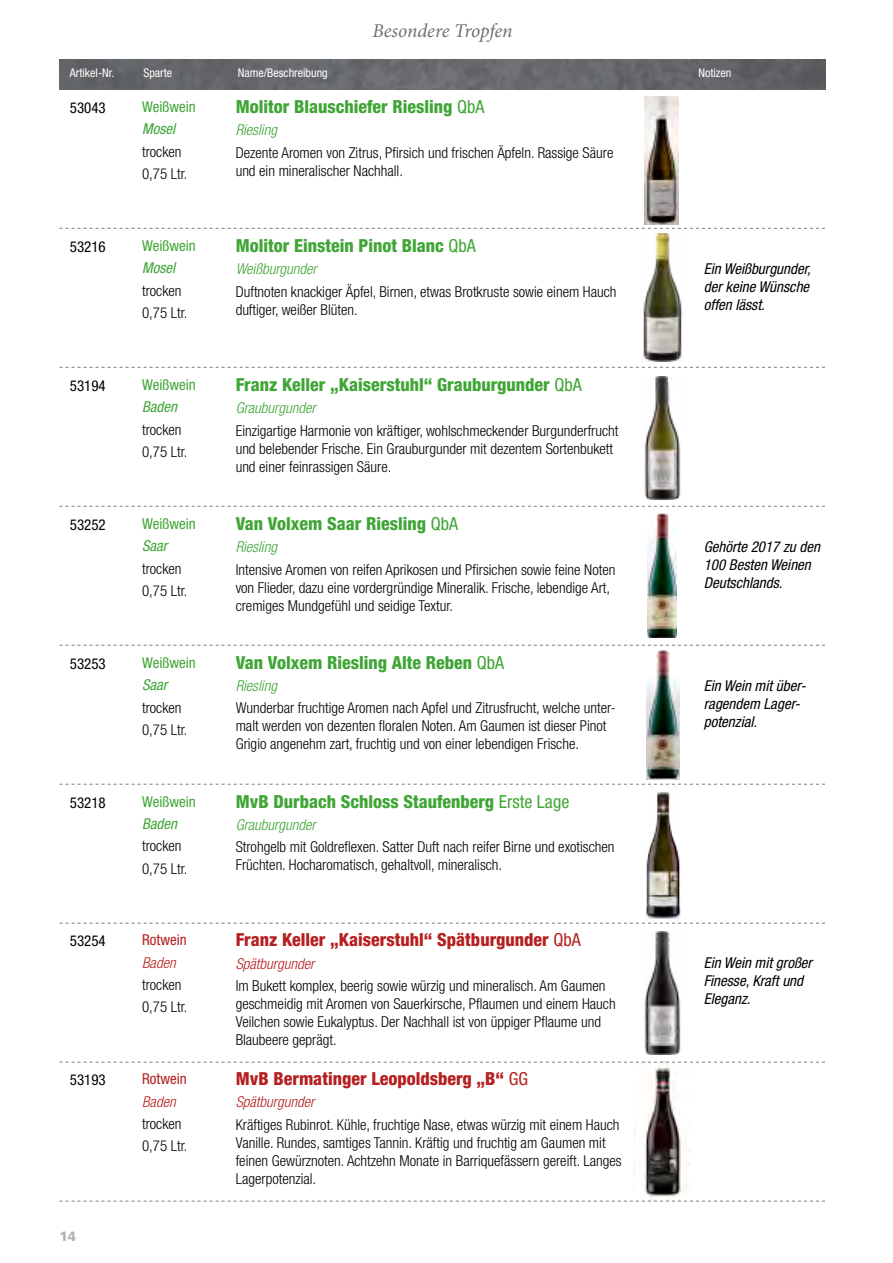
<style>
.page{position:relative;width:893px;height:1263px;background:#fff}
.page>*{position:absolute;margin:0;border:0;box-sizing:border-box;transform-origin:0 0}
.t1{font:italic 19.5px "Minion Pro";letter-spacing:-.01em;color:#706f6f}
.t2{font:800 condensed 18px "Helvetica Neue";color:#3fa535}
.t3{font:800 condensed 18px "Helvetica Neue";color:#b51f1f}
.t4{font:300 condensed 15px/18px "Helvetica Neue";color:#000}
.t5{font:italic condensed 15px/18px "Helvetica Neue";color:#000}
.t6{font:italic 300 condensed 15px "Helvetica Neue";color:#3fa535}
.t7{font:condensed 15px "Helvetica Neue";color:#3fa535}
.t8{font:condensed 15px "Helvetica Neue";color:#000}
.t9{font:italic 300 condensed 15px "Helvetica Neue";color:#b51f1f}
.t10{font:italic condensed 15px "Helvetica Neue";color:#3fa535}
.t11{font:condensed 15px "Helvetica Neue";color:#b51f1f}
.t12{font:900 13.5px "Frutiger";color:#b3b2b2}
.t13{font:condensed 12px "Helvetica Neue";color:#fff}
.s1{font-weight:400}
</style>
<div class="page">
<img style="left:60px;top:60px;width:766px;height:29px">
<img style="left:645px;top:96px;width:34px;height:128px">
<img style="left:643px;top:234px;width:39px;height:128px">
<img style="left:644px;top:376px;width:37px;height:123px">
<img style="left:647px;top:513px;width:29px;height:125px">
<img style="left:647px;top:650px;width:32px;height:129px">
<img style="left:645px;top:792px;width:35px;height:126px">
<img style="left:634px;top:1061px;width:56px;height:139px">
<svg style="left:60px;top:228px;width:765px;height:1px"></svg>
<svg style="left:60px;top:367px;width:765px;height:1px"></svg>
<svg style="left:60px;top:506px;width:765px;height:1px"></svg>
<svg style="left:60px;top:645px;width:765px;height:1px"></svg>
<svg style="left:60px;top:784px;width:765px;height:1px"></svg>
<svg style="left:60px;top:923px;width:765px;height:1px"></svg>
<svg style="left:60px;top:1062px;width:765px;height:1px"></svg>
<svg style="left:60px;top:1201px;width:765px;height:1px"></svg>
<img style="left:644px;top:932px;width:37px;height:123px">
<h1 class="t1" style="left:373px;top:17px;width:142px">Besondere Tropfen</h1>
<p class="t13" style="left:70px;top:66px;width:46px">Artikel-Nr.</p>
<p class="t13" style="left:143px;top:66px;width:30px">Sparte</p>
<p class="t13" style="left:238px;top:66px;width:91px">Name/Beschreibung</p>
<p class="t13" style="left:698px;top:66px;width:35px">Notizen</p>
<p class="t2" style="left:236px;top:96px;width:250px">Molitor Blauschiefer Riesling <span class="s1">QbA</span></p>
<p class="t6" style="left:236px;top:121px;width:43px">Riesling</p>
<p class="t4" style="left:236px;top:143px;width:379px">Dezente Aromen von Zitrus, Pfirsich und frischen Äpfeln. Rassige Säure und ein mineralischer Nachhall.</p>
<p class="t7" style="left:142px;top:98px;width:55px">Weißwein</p>
<p class="t10" style="left:142px;top:120px;width:35px">Mosel</p>
<p class="t4" style="left:142px;top:140px;width:47px;line-height:22.2px">trocken<br>0,75 Ltr.</p>
<p class="t8" style="left:70px;top:99px;width:37px">53043</p>
<p class="t8" style="left:70px;top:238px;width:37px">53216</p>
<p class="t7" style="left:142px;top:237px;width:55px">Weißwein</p>
<p class="t10" style="left:142px;top:259px;width:35px">Mosel</p>
<p class="t4" style="left:142px;top:279px;width:47px;line-height:22.2px">trocken<br>0,75 Ltr.</p>
<p class="t2" style="left:236px;top:234px;width:242px">Molitor Einstein Pinot Blanc <span class="s1">QbA</span></p>
<p class="t6" style="left:236px;top:260px;width:83px">Weißburgunder</p>
<p class="t4" style="left:236px;top:282px;width:382px">Duftnoten knackiger Äpfel, Birnen, etwas Brotkruste sowie einem Hauch duftiger, weißer Blüten.</p>
<p class="t5" style="left:704px;top:260px;width:108px;text-align:justify">Ein Weißburgunder, der keine Wünsche offen lässt.</p>
<p class="t8" style="left:70px;top:377px;width:37px">53194</p>
<p class="t7" style="left:142px;top:376px;width:55px">Weißwein</p>
<p class="t10" style="left:142px;top:398px;width:36px">Baden</p>
<p class="t4" style="left:142px;top:418px;width:47px;line-height:22.2px">trocken<br>0,75 Ltr.</p>
<p class="t2" style="left:236px;top:373px;width:348px">Franz Keller „Kaiserstuhl“ Grauburgunder <span class="s1">QbA</span></p>
<p class="t6" style="left:236px;top:399px;width:81px">Grauburgunder</p>
<p class="t4" style="left:236px;top:421px;width:384px">Einzigartige Harmonie von kräftiger, wohlschmeckender Burgunderfrucht und belebender Frische. Ein Grauburgunder mit dezentem Sortenbukett und einer feinrassigen Säure.</p>
<p class="t8" style="left:70px;top:516px;width:37px">53252</p>
<p class="t7" style="left:142px;top:515px;width:55px">Weißwein</p>
<p class="t10" style="left:142px;top:537px;width:27px">Saar</p>
<p class="t4" style="left:142px;top:557px;width:47px;line-height:22.2px">trocken<br>0,75 Ltr.</p>
<p class="t2" style="left:236px;top:512px;width:224px">Van Volxem Saar Riesling <span class="s1">QbA</span></p>
<p class="t6" style="left:236px;top:538px;width:43px">Riesling</p>
<p class="t4" style="left:236px;top:560px;width:381px">Intensive Aromen von reifen Aprikosen und Pfirsichen sowie feine Noten von Flieder, dazu eine vordergründige Mineralik. Frische, lebendige Art, cremiges Mundgefühl und seidige Textur.</p>
<p class="t5" style="left:704px;top:537px;width:118px">Gehörte 2017 zu den<br>100 Besten Weinen<br>Deutschlands.</p>
<p class="t8" style="left:70px;top:655px;width:37px">53253</p>
<p class="t7" style="left:142px;top:654px;width:55px">Weißwein</p>
<p class="t10" style="left:142px;top:676px;width:27px">Saar</p>
<p class="t4" style="left:142px;top:696px;width:47px;line-height:22.2px">trocken<br>0,75 Ltr.</p>
<p class="t2" style="left:236px;top:651px;width:270px">Van Volxem Riesling Alte Reben <span class="s1">QbA</span></p>
<p class="t6" style="left:236px;top:677px;width:43px">Riesling</p>
<p class="t4" style="left:236px;top:699px;width:381px">Wunderbar fruchtige Aromen nach Apfel und Zitrusfrucht, welche unter&shy;malt werden von dezenten floralen Noten. Am Gaumen ist dieser Pinot<br>Grigio angenehm zart, fruchtig und von einer lebendigen Frische.</p>
<p class="t5" style="left:704px;top:676px;width:104px">Ein Wein mit über&shy;ragendem Lager&shy;potenzial.</p>
<p class="t8" style="left:70px;top:794px;width:37px">53218</p>
<p class="t7" style="left:142px;top:793px;width:55px">Weißwein</p>
<p class="t10" style="left:142px;top:815px;width:36px">Baden</p>
<p class="t4" style="left:142px;top:835px;width:47px;line-height:22.2px">trocken<br>0,75 Ltr.</p>
<p class="t2" style="left:236px;top:790px;width:335px">MvB Durbach Schloss Staufenberg <span class="s1">Erste Lage</span></p>
<p class="t6" style="left:236px;top:816px;width:81px">Grauburgunder</p>
<p class="t4" style="left:236px;top:838px;width:380px">Strohgelb mit Goldreflexen. Satter Duft nach reifer Birne und exotischen<br>Früchten. Hocharomatisch, gehaltvoll, mineralisch.</p>
<p class="t8" style="left:70px;top:932px;width:37px">53254</p>
<p class="t11" style="left:142px;top:931px;width:46px">Rotwein</p>
<p class="t9" style="left:142px;top:954px;width:35px">Baden</p>
<p class="t4" style="left:142px;top:973px;width:47px;line-height:22.2px">trocken<br>0,75 Ltr.</p>
<p class="t3" style="left:236px;top:929px;width:347px">Franz Keller „Kaiserstuhl“ Spätburgunder <span class="s1">QbA</span></p>
<p class="t9" style="left:236px;top:954px;width:80px">Spätburgunder</p>
<p class="t4" style="left:236px;top:976px;width:382px">Im Bukett komplex, beerig sowie würzig und mineralisch. Am Gaumen geschmeidig mit Aromen von Sauerkirsche, Pflaumen und einem Hauch Veilchen sowie Eukalyptus. Der Nachhall ist von üppiger Pflaume und Blaubeere geprägt.</p>
<p class="t5" style="left:704px;top:954px;width:110px">Ein Wein mit großer<br>Finesse, Kraft und<br>Eleganz.</p>
<p class="t8" style="left:70px;top:1071px;width:37px">53193</p>
<p class="t11" style="left:142px;top:1070px;width:46px">Rotwein</p>
<p class="t9" style="left:142px;top:1092px;width:35px">Baden</p>
<p class="t4" style="left:142px;top:1112px;width:47px;line-height:22.2px">trocken<br>0,75 Ltr.</p>
<p class="t3" style="left:236px;top:1067px;width:294px">MvB Bermatinger Leopoldsberg „B“ <span class="s1">GG</span></p>
<p class="t9" style="left:236px;top:1093px;width:80px">Spätburgunder</p>
<p class="t4" style="left:236px;top:1115px;width:387px">Kräftiges Rubinrot. Kühle, fruchtige Nase, etwas würzig mit einem Hauch Vanille. Rundes, samtiges Tannin. Kräftig und fruchtig am Gaumen mit feinen Gewürznoten. Achtzehn Monate in Barriquefässern gereift. Langes Lagerpotenzial.</p>
<p class="t12" style="left:60px;top:1228px;width:18px">14</p>
</div>
